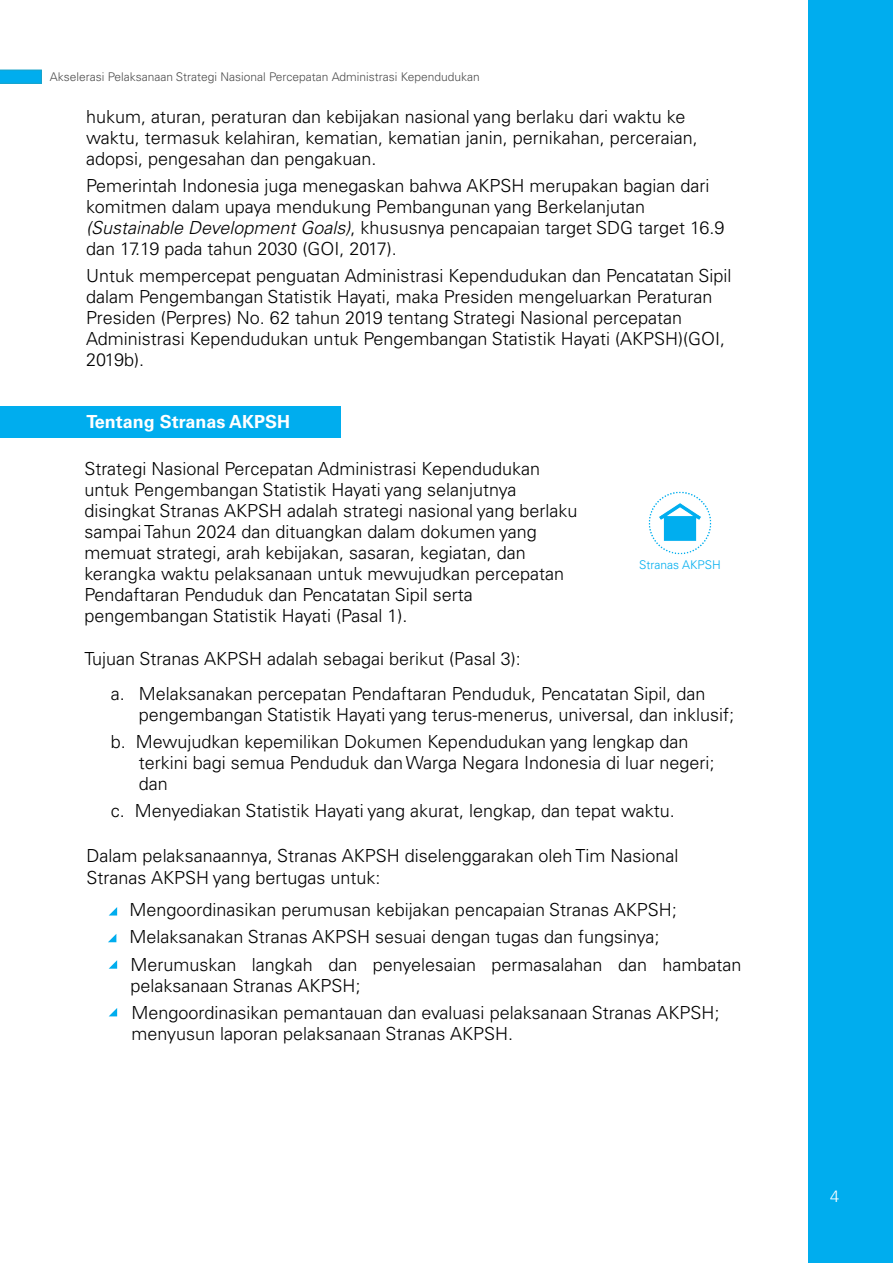
<style>
.page{position:relative;width:893px;height:1263px;background:#fff}
.page>*{position:absolute;margin:0;border:0;box-sizing:border-box;transform-origin:0 0}
.t1{font:300 18px/21px "Univers LT Pro 45";color:#000}
.t2{font:700 18px "Univers LT Pro 65";color:#fff}
.t3{font:300 16.5px "Univers LT Pro 45";color:#fff}
.t4{font:300 12px "Univers LT Pro 45";color:#4d4d4d}
.t5{font:300 12px "Univers LT Pro 45";color:#00aeef}
.s1{font-style:italic}
</style>
<div class="page">
<div style="left:808px;top:0;width:85px;height:1263px;background:#00adee"></div>
<div style="left:0;top:406px;width:340px;height:32px;background:#00adee"></div>
<img style="left:648px;top:491px;width:64px;height:64px">
<svg style="left:0;top:70px;width:42px;height:14px"></svg>
<svg style="left:109px;top:907px;width:8px;height:8px"></svg>
<svg style="left:108px;top:934px;width:8px;height:8px"></svg>
<svg style="left:109px;top:960px;width:8px;height:9px"></svg>
<svg style="left:109px;top:1008px;width:8px;height:8px"></svg>
<p class="t4" style="left:50px;top:69px;width:432px">Akselerasi Pelaksanaan Strategi Nasional Percepatan Administrasi Kependudukan</p>
<p class="t1" style="left:86px;top:106px;width:613px">hukum, aturan, peraturan dan kebijakan nasional yang berlaku dari waktu ke waktu, termasuk kelahiran, kematian, kematian janin, pernikahan, perceraian, adopsi, pengesahan dan pengakuan.</p>
<p class="t1" style="left:86px;top:175px;width:640px">Pemerintah Indonesia juga menegaskan bahwa AKPSH merupakan bagian dari komitmen dalam upaya mendukung Pembangunan yang Berkelanjutan <span class="s1">(Sustainable Development Goals)</span>, khususnya pencapaian target SDG target 16.9 dan 17.19 pada tahun 2030 (GOI, 2017).</p>
<p class="t1" style="left:86px;top:265px;width:647px">Untuk mempercepat penguatan Administrasi Kependudukan dan Pencatatan Sipil dalam Pengembangan Statistik Hayati, maka Presiden mengeluarkan Peraturan Presiden (Perpres) No. 62 tahun 2019 tentang Strategi Nasional percepatan Administrasi Kependudukan untuk Pengembangan Statistik Hayati (AKPSH)(GOI, 2019b).</p>
<p class="t2" style="left:87px;top:411px;width:205px">Tentang Stranas AKPSH</p>
<p class="t1" style="left:84px;top:458px;width:495px">Strategi Nasional Percepatan Administrasi Kependudukan untuk Pengembangan Statistik Hayati yang selanjutnya disingkat Stranas AKPSH adalah strategi nasional yang berlaku sampai Tahun 2024 dan dituangkan dalam dokumen yang memuat strategi, arah kebijakan, sasaran, kegiatan, dan kerangka waktu pelaksanaan untuk mewujudkan percepatan Pendaftaran Penduduk dan Pencatatan Sipil serta pengembangan Statistik Hayati (Pasal 1).</p>
<p class="t1" style="left:84px;top:648px;width:438px">Tujuan Stranas AKPSH adalah sebagai berikut (Pasal 3):</p>
<p class="t5" style="left:639px;top:557px;width:83px">Stranas AKPSH</p>
<p class="t1" style="left:139px;top:683px;width:597px;text-indent:-28px">a. Melaksanakan percepatan Pendaftaran Penduduk, Pencatatan Sipil, dan pengembangan Statistik Hayati yang terus-menerus, universal, dan inklusif;</p>
<p class="t1" style="left:139px;top:731px;width:577px;text-indent:-28px">b. Mewujudkan kepemilikan Dokumen Kependudukan yang lengkap dan terkini bagi semua Penduduk dan Warga Negara Indonesia di luar negeri; dan</p>
<p class="t1" style="left:111px;top:800px;width:565px">c. Menyediakan Statistik Hayati yang akurat, lengkap, dan tepat waktu.</p>
<p class="t1" style="left:87px;top:845px;width:593px;line-height:21.6px">Dalam pelaksanaannya, Stranas AKPSH diselenggarakan oleh Tim Nasional<br>Stranas AKPSH yang bertugas untuk:</p>
<p class="t1" style="left:129px;top:896px;width:614px;line-height:27px">Mengoordinasikan perumusan kebijakan pencapaian Stranas AKPSH;<br>Melaksanakan Stranas AKPSH sesuai dengan tugas dan fungsinya;<br>Merumuskan langkah dan penyelesaian permasalahan dan hambatan</p>
<p class="t1" style="left:131px;top:971px;width:590px;line-height:27px">pelaksanaan Stranas AKPSH;<br>Mengoordinasikan pemantauan dan evaluasi pelaksanaan Stranas AKPSH;</p>
<p class="t1" style="left:132px;top:1022px;width:383px">menyusun laporan pelaksanaan Stranas AKPSH.</p>
<p class="t3" style="left:830px;top:1186px;width:11px">4</p>
</div>
